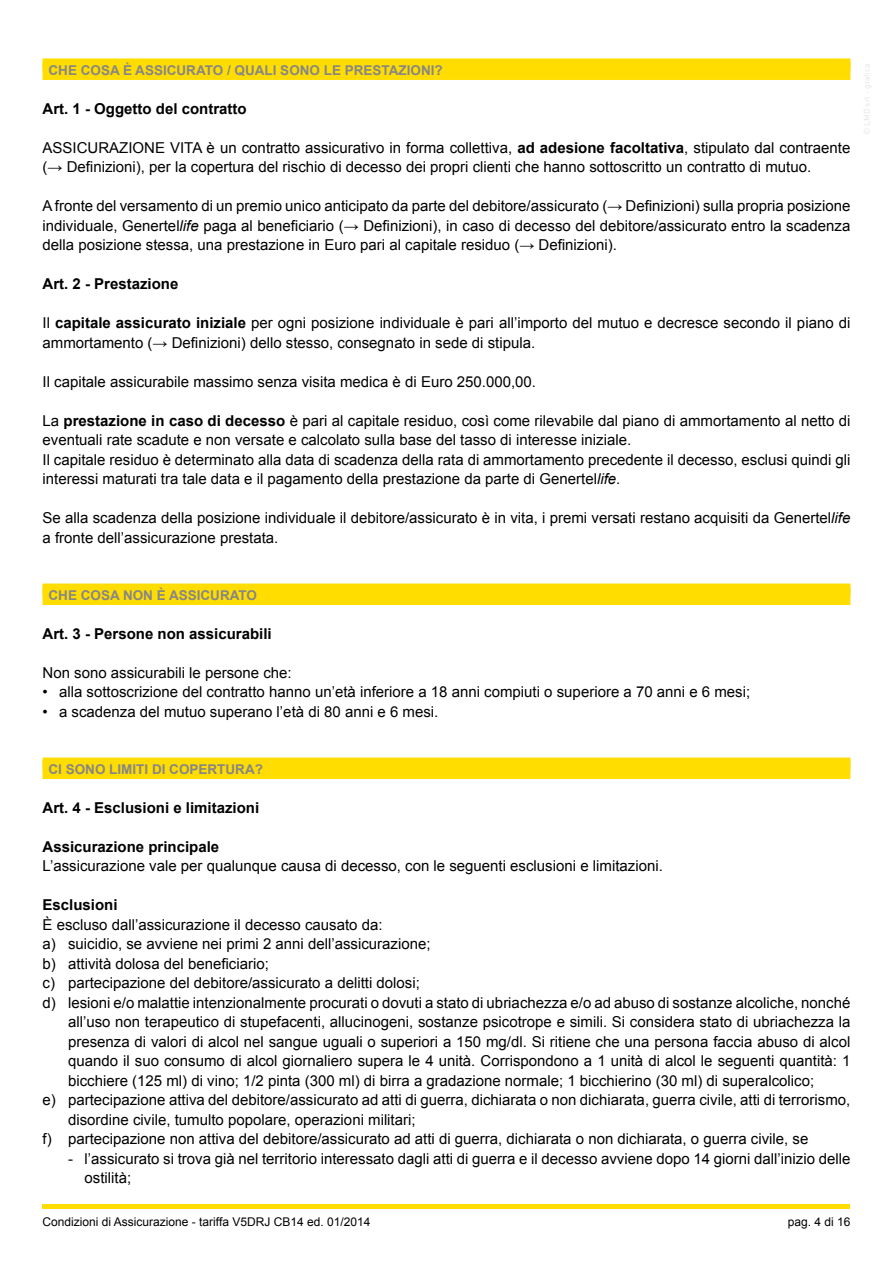
<style>
.page{position:relative;width:893px;height:1263px;background:#fff}
.page>*{position:absolute;margin:0;border:0;box-sizing:border-box;transform-origin:0 0}
.t1{font:15px/19.5px "Arial";color:#000}
.t2{font:700 15px "Arial";color:#000}
.t3{font:700 13.5px "Arial";color:#878686}
.t4{font:12px "Arial";color:#000}
.s1{font-weight:700}
.s2{font-style:italic}
</style>
<div class="page">
<hr style="left:43px;top:1205px;width:807px;height:4px;background:#fd0">
<div style="left:43px;top:58px;width:807px;height:12px;background:#fd0"></div>
<div style="left:43px;top:62px;width:807px;height:18px;background:#fd0"></div>
<div style="left:43px;top:583px;width:807px;height:12px;background:#fd0"></div>
<div style="left:43px;top:587px;width:807px;height:18px;background:#fd0"></div>
<div style="left:43px;top:757px;width:807px;height:12px;background:#fd0"></div>
<div style="left:43px;top:761px;width:807px;height:18px;background:#fd0"></div>
<p class="t3" style="left:49px;top:61px;width:396px">CHE COSA È ASSICURATO / QUALI SONO LE PRESTAZIONI?</p>
<p class="t2" style="left:43px;top:99px;width:206px">Art. 1 - Oggetto del contratto</p>
<p class="t1" style="left:43px;top:138px;width:809px">ASSICURAZIONE VITA è un contratto assicurativo in forma collettiva, <span class="s1">ad adesione facoltativa</span>, stipulato dal contraente (→ Definizioni), per la copertura del rischio di decesso dei propri clienti che hanno sottoscritto un contratto di mutuo.</p>
<p class="t1" style="left:43px;top:196px;width:809px;text-align:justify">A fronte del versamento di un premio unico anticipato da parte del debitore/assicurato (→ Definizioni) sulla propria posizione individuale, Genertel<span class="s2">life</span> paga al beneficiario (→ Definizioni), in caso di decesso del debitore/assicurato entro la scadenza della posizione stessa, una prestazione in Euro pari al capitale residuo (→ Definizioni).</p>
<p class="t2" style="left:43px;top:274px;width:137px">Art. 2 - Prestazione</p>
<p class="t1" style="left:43px;top:313px;width:809px">Il <span class="s1">capitale assicurato iniziale</span> per ogni posizione individuale è pari all’importo del mutuo e decresce secondo il piano di ammortamento (→ Definizioni) dello stesso, consegnato in sede di stipula.</p>
<p class="t1" style="left:43px;top:372px;width:495px">Il capitale assicurabile massimo senza visita medica è di Euro 250.000,00.</p>
<p class="t1" style="left:43px;top:411px;width:809px">La <span class="s1">prestazione in caso di decesso</span> è pari al capitale residuo, così come rilevabile dal piano di ammortamento al netto di eventuali rate scadute e non versate e calcolato sulla base del tasso di interesse iniziale.<br>Il capitale residuo è determinato alla data di scadenza della rata di ammortamento precedente il decesso, esclusi quindi gli interessi maturati tra tale data e il pagamento della prestazione da parte di Genertel<span class="s2">life</span>.</p>
<p class="t1" style="left:43px;top:508px;width:809px">Se alla scadenza della posizione individuale il debitore/assicurato è in vita, i premi versati restano acquisiti da Genertel<span class="s2">life </span>a fronte dell’assicurazione prestata.</p>
<p class="t3" style="left:49px;top:586px;width:210px">CHE COSA NON È ASSICURATO</p>
<p class="t2" style="left:43px;top:624px;width:231px">Art. 3 - Persone non assicurabili</p>
<p class="t1" style="left:43px;top:663px;width:251px">Non sono assicurabili le persone che:</p>
<p class="t1" style="left:43px;top:682px;width:709px">• alla sottoscrizione del contratto hanno un’età inferiore a 18 anni compiuti o superiore a 70 anni e 6 mesi;</p>
<p class="t1" style="left:43px;top:702px;width:397px">• a scadenza del mutuo superano l’età di 80 anni e 6 mesi.</p>
<p class="t3" style="left:49px;top:760px;width:216px">CI SONO LIMITI DI COPERTURA?</p>
<p class="t2" style="left:43px;top:798px;width:218px">Art. 4 - Esclusioni e limitazioni</p>
<p class="t2" style="left:43px;top:837px;width:178px">Assicurazione principale</p>
<p class="t1" style="left:43px;top:856px;width:622px">L’assicurazione vale per qualunque causa di decesso, con le seguenti esclusioni e limitazioni.</p>
<p class="t2" style="left:43px;top:895px;width:77px">Esclusioni</p>
<p class="t1" style="left:43px;top:915px;width:342px">È escluso dall’assicurazione il decesso causato da:</p>
<p class="t1" style="left:43px;top:934px;width:390px">a) suicidio, se avviene nei primi 2 anni dell’assicurazione;</p>
<p class="t1" style="left:43px;top:954px;width:228px">b) attività dolosa del beneficiario;</p>
<p class="t1" style="left:43px;top:973px;width:379px">c) partecipazione del debitore/assicurato a delitti dolosi;</p>
<p class="t1" style="left:43px;top:993px;width:809px">d) lesioni e/o malattie intenzionalmente procurati o dovuti a stato di ubriachezza e/o ad abuso di sostanze alcoliche, nonché</p>
<p class="t1" style="left:68px;top:1012px;width:784px">all’uso non terapeutico di stupefacenti, allucinogeni, sostanze psicotrope e simili. Si considera stato di ubriachezza la</p>
<p class="t1" style="left:68px;top:1032px;width:784px">presenza di valori di alcol nel sangue uguali o superiori a 150 mg/dl. Si ritiene che una persona faccia abuso di alcol</p>
<p class="t1" style="left:68px;top:1051px;width:784px">quando il suo consumo di alcol giornaliero supera le 4 unità. Corrispondono a 1 unità di alcol le seguenti quantità: 1</p>
<p class="t1" style="left:68px;top:1071px;width:748px">bicchiere (125 ml) di vino; 1/2 pinta (300 ml) di birra a gradazione normale; 1 bicchierino (30 ml) di superalcolico;</p>
<p class="t1" style="left:43px;top:1090px;width:809px">e) partecipazione attiva del debitore/assicurato ad atti di guerra, dichiarata o non dichiarata, guerra civile, atti di terrorismo,</p>
<p class="t1" style="left:68px;top:1110px;width:349px">disordine civile, tumulto popolare, operazioni militari;</p>
<p class="t1" style="left:43px;top:1129px;width:767px">f) partecipazione non attiva del debitore/assicurato ad atti di guerra, dichiarata o non dichiarata, o guerra civile, se</p>
<p class="t1" style="left:85px;top:1149px;width:767px;text-indent:-17px">- l’assicurato si trova già nel territorio interessato dagli atti di guerra e il decesso avviene dopo 14 giorni dall’inizio delle ostilità;</p>
<p class="t4" style="left:43px;top:1214px;width:329px">Condizioni di Assicurazione - tariffa V5DRJ CB14 ed. 01/2014</p>
<p class="t4" style="left:788px;top:1214px;width:64px">pag. 4 di 16</p>
</div>
